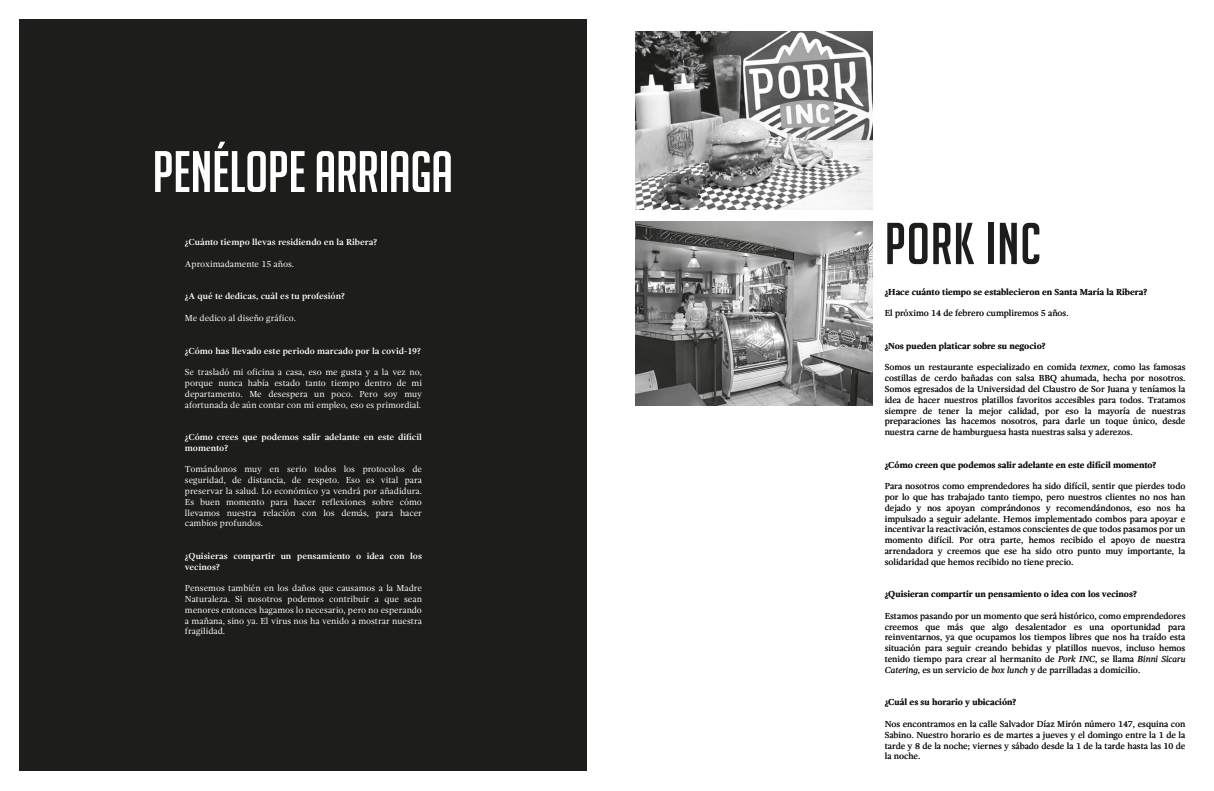
<style>
.page{position:relative;width:1214px;height:791px;background:#fff}
.page>*{position:absolute;margin:0;border:0;box-sizing:border-box;transform-origin:0 0}
.t1{font:57.5px "Big Noodle Titling";letter-spacing:.015em;color:#1d1d1b}
.t2{font:57px "Big Noodle Titling";letter-spacing:-.005em;color:#fff}
.t3{font:9px/10.8px "Gandhi Serif";color:#1d1d1b;text-align:justify}
.t4{font:9px/10.8px "Gandhi Serif";color:#fff;text-align:justify}
.t5{font:700 9px/10.8px "Gandhi Serif";color:#fff}
.t6{font:700 9px "Gandhi Serif";color:#1d1d1b}
.s1{font-style:italic}
</style>
<div class="page">
<div style="left:20px;top:20px;width:567px;height:751px;background:#1d1d1b"></div>
<img style="left:635px;top:32px;width:237px;height:177px">
<img style="left:635px;top:221px;width:237px;height:185px">
<h2 class="t2" style="left:152px;top:141px;width:302px">PENÉLOPE ARRIAGA</h2>
<p class="t5" style="left:185px;top:237px;width:194px">¿Cuánto tiempo llevas residiendo en la Ribera?</p>
<p class="t4" style="left:185px;top:259px;width:111px">Aproximadamente 15 años.</p>
<p class="t5" style="left:185px;top:291px;width:161px">¿A qué te dedicas, cuál es tu profesión?</p>
<p class="t4" style="left:185px;top:313px;width:113px">Me dedico al diseño gráfico.</p>
<p class="t5" style="left:185px;top:345px;width:237px">¿Cómo has llevado este periodo marcado por la covid-19?</p>
<p class="t4" style="left:185px;top:367px;width:238px">Se trasladó mi oficina a casa, eso me gusta y a la vez no, porque nunca había estado tanto tiempo dentro de mi departamento. Me desespera un poco. Pero soy muy afortunada de aún contar con mi empleo, eso es primordial.</p>
<p class="t5" style="left:185px;top:431px;width:238px">¿Cómo crees que podemos salir adelante en este difícil momento?</p>
<p class="t4" style="left:185px;top:464px;width:238px">Tomándonos muy en serio todos los protocolos de seguridad, de distancia, de respeto. Eso es vital para preservar la salud. Lo económico ya vendrá por añadidura.<br>Es buen momento para hacer reflexiones sobre cómo llevamos nuestra relación con los demás, para hacer cambios profundos.</p>
<p class="t5" style="left:185px;top:550px;width:238px">¿Quisieras compartir un pensamiento o idea con los vecinos?</p>
<p class="t4" style="left:185px;top:583px;width:238px">Pensemos también en los daños que causamos a la Madre Naturaleza. Si nosotros podemos contribuir a que sean menores entonces hagamos lo necesario, pero no esperando a mañana, sino ya. El virus nos ha venido a mostrar nuestra fragilidad.</p>
<h1 class="t1" style="left:884px;top:213px;width:158px">PORK INC</h1>
<p class="t6" style="left:884px;top:287px;width:264px">¿Hace cuánto tiempo se establecieron en Santa María la Ribera?</p>
<p class="t3" style="left:884px;top:308px;width:185px">El próximo 14 de febrero cumpliremos 5 años.</p>
<p class="t6" style="left:884px;top:341px;width:162px">¿Nos pueden platicar sobre su negocio?</p>
<p class="t3" style="left:884px;top:362px;width:302px">Somos un restaurante especializado en comida <span class="s1">texmex</span>, como las famosas costillas de cerdo bañadas con salsa BBQ ahumada, hecha por nosotros.<br>Somos egresados de la Universidad del Claustro de Sor Juana y teníamos la idea de hacer nuestros platillos favoritos accesibles para todos. Tratamos siempre de tener la mejor calidad, por eso la mayoría de nuestras preparaciones las hacemos nosotros, para darle un toque único, desde nuestra carne de hamburguesa hasta nuestras salsa y aderezos.</p>
<p class="t6" style="left:884px;top:459px;width:273px">¿Cómo creen que podemos salir adelante en este difícil momento?</p>
<p class="t3" style="left:884px;top:481px;width:302px">Para nosotros como emprendedores ha sido difícil, sentir que pierdes todo por lo que has trabajado tanto tiempo, pero nuestros clientes no nos han dejado y nos apoyan comprándonos y recomendándonos, eso nos ha impulsado a seguir adelante. Hemos implementado combos para apoyar e incentivar la reactivación, estamos conscientes de que todos pasamos por un momento difícil. Por otra parte, hemos recibido el apoyo de nuestra arrendadora y creemos que ese ha sido otro punto muy importante, la solidaridad que hemos recibido no tiene precio.</p>
<p class="t6" style="left:884px;top:589px;width:253px">¿Quisieran compartir un pensamiento o idea con los vecinos?</p>
<p class="t3" style="left:884px;top:610px;width:302px">Estamos pasando por un momento que será histórico, como emprendedores creemos que más que algo desalentador es una oportunidad para reinventarnos, ya que ocupamos los tiempos libres que nos ha traído esta situación para seguir creando bebidas y platillos nuevos, incluso hemos tenido tiempo para crear al hermanito de <span class="s1">Pork INC</span>, se llama <span class="s1">Binni Sicaru Catering</span>, es un servicio de <span class="s1">box lunch</span> y de parrilladas a domicilio.</p>
<p class="t6" style="left:884px;top:697px;width:133px">¿Cuál es su horario y ubicación?</p>
<p class="t3" style="left:884px;top:718px;width:302px">Nos encontramos en la calle Salvador Díaz Mirón número 147, esquina con Sabino. Nuestro horario es de martes a jueves y el domingo entre la 1 de la tarde y 8 de la noche; viernes y sábado desde la 1 de la tarde hasta las 10 de la noche.</p>
</div>
